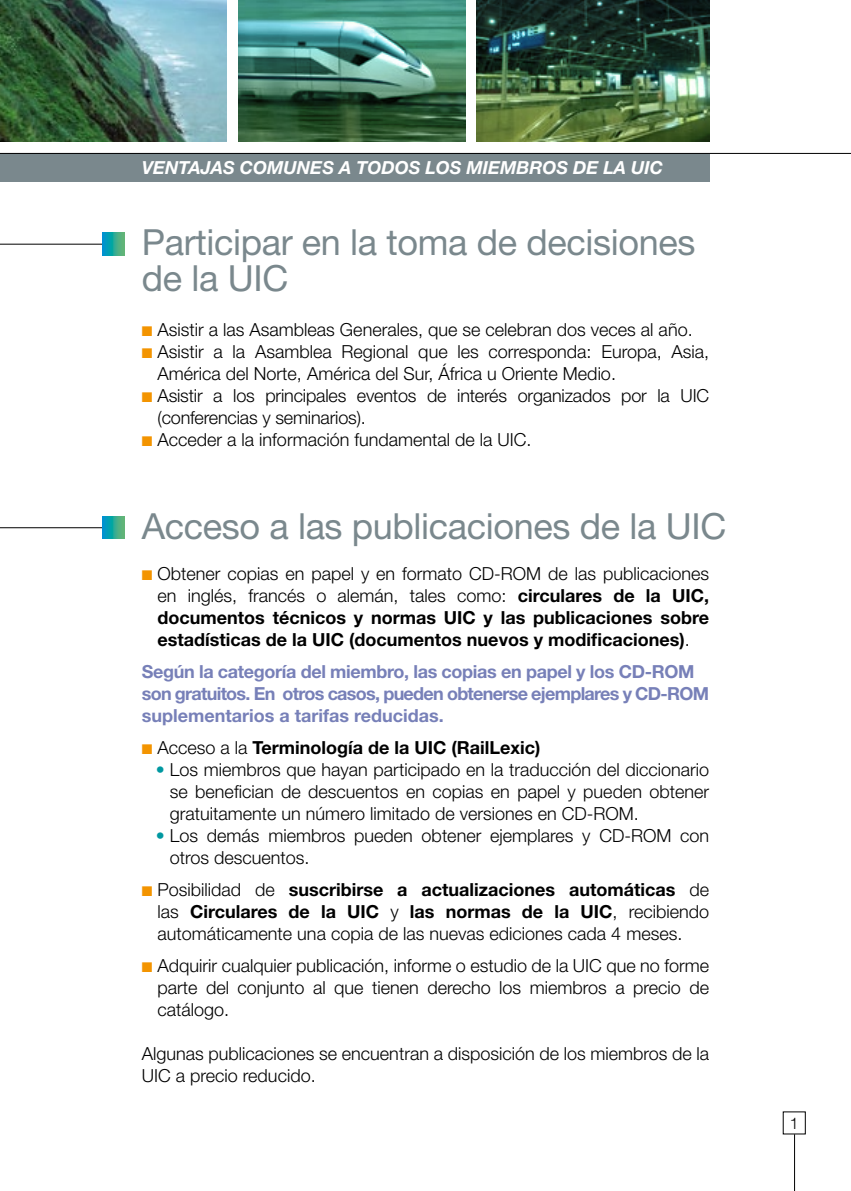
<style>
.page{position:relative;width:851px;height:1191px;background:#fff}
.page>*{position:absolute;margin:0;border:0;box-sizing:border-box;transform-origin:0 0}
.t1{font:36px/36px "Helvetica Neue LT Std";letter-spacing:-.01em;color:#7a888d}
.t2{font:300 18px/22px "Helvetica Neue LT Std";color:#000}
.t3{font:700 18px/22px "Helvetica Neue LT Std";color:#000;text-align:justify}
.t4{font:700 18px/22px "Helvetica Neue LT Std";letter-spacing:-.02em;color:#7780b8}
.t5{font:italic 700 18px "Helvetica Neue LT Std";color:#fff}
.t6{font:300 16px "Helvetica Neue LT Std";color:#000}
.s1{color:#f39400}
.s2{font-weight:300}
.s3{color:#0098a1}
.s4{font-weight:700}
</style>
<div class="page">
<img style="left:476px;top:0;width:233px;height:142px">
<img style="left:238px;top:0;width:227px;height:142px">
<div style="left:0;top:153px;width:709px;height:28px;background:#7a888d"></div>
<img style="left:0;top:0;width:227px;height:142px">
<hr style="left:0;top:153px;width:850px;height:1px;background:#000">
<hr style="left:794px;top:1134px;width:1px;height:57px;background:#000">
<hr style="left:0;top:244px;width:102px;height:1px;background:#000">
<hr style="left:0;top:527px;width:102px;height:1px;background:#000">
<svg style="left:102px;top:232px;width:23px;height:23px"></svg>
<svg style="left:102px;top:516px;width:23px;height:23px"></svg>
<p class="t5" style="left:142px;top:156px;width:25px">VENTA</p>
<p class="t5" style="left:201px;top:156px;width:170px">JAS COMUNES A TODO</p>
<p class="t5" style="left:408px;top:156px;width:234px">S LOS MIEMBROS DE LA UIC</p>
<h1 class="t1" style="left:142px;top:224px;width:555px">Participar en la toma de decisiones de la UIC</h1>
<p class="t2" style="left:142px;top:318px;width:552px"><span class="s1">■</span> Asistir a las Asambleas Generales, que se celebran dos veces al año.</p>
<p class="t2" style="left:157px;top:340px;width:553px;text-indent:-16px"><span class="s1">■</span> Asistir a la Asamblea Regional que les corresponda: Europa, Asia,<br>América del Norte, América del Sur, África u Oriente Medio.</p>
<p class="t2" style="left:157px;top:384px;width:553px;text-indent:-16px"><span class="s1">■</span> Asistir a los principales eventos de interés organizados por la UIC (conferencias y seminarios).</p>
<p class="t2" style="left:142px;top:428px;width:391px"><span class="s1">■</span> Acceder a la información fundamental de la UIC.</p>
<h1 class="t1" style="left:142px;top:507px;width:586px">Acceso a las publicaciones de la UIC</h1>
<p class="t3" style="left:157px;top:562px;width:553px;text-indent:-16px"><span class="s1">■</span> <span class="s2">Obtener copias en papel y en formato CD-ROM de las publicaciones en inglés, francés o alemán, tales como:</span> circulares de la UIC, documentos técnicos y normas UIC y las publicaciones sobre estadísticas de la UIC (documentos nuevos y modificaciones)<span class="s2">.</span></p>
<p class="t4" style="left:142px;top:660px;width:568px">Según la categoría del miembro, las copias en papel y los CD-ROM son gratuitos. En otros casos, pueden obtenerse ejemplares y CD-ROM suplementarios a tarifas reducidas.</p>
<p class="t3" style="left:142px;top:736px;width:400px"><span class="s1">■</span> <span class="s2">Acceso a la</span> Terminología de la UIC (RailLexic)</p>
<p class="t2" style="left:170px;top:758px;width:540px;text-align:justify;text-indent:-14px"><span class="s3">•</span> Los miembros que hayan participado en la traducción del diccionario se benefician de descuentos en copias en papel y pueden obtener gratuitamente un número limitado de versiones en CD-ROM.</p>
<p class="t2" style="left:170px;top:824px;width:540px;text-indent:-14px"><span class="s3">•</span> Los demás miembros pueden obtener ejemplares y CD-ROM con otros descuentos.</p>
<p class="t2" style="left:157px;top:878px;width:553px;text-align:justify;text-indent:-16px"><span class="s1">■</span> Posibilidad de <span class="s4">suscribirse a actualizaciones automáticas</span> de las <span class="s4">Circulares de la UIC</span> y <span class="s4">las normas de la UIC</span>, recibiendo automáticamente una copia de las nuevas ediciones cada 4 meses.</p>
<p class="t2" style="left:157px;top:954px;width:553px;text-align:justify;text-indent:-16px"><span class="s1">■</span> Adquirir cualquier publicación, informe o estudio de la UIC que no forme parte del conjunto al que tienen derecho los miembros a precio de catálogo.</p>
<p class="t2" style="left:142px;top:1042px;width:568px">Algunas publicaciones se encuentran a disposición de los miembros de la<br>UIC a precio reducido.</p>
<p class="t6" style="left:789px;top:1113px;width:10px">1</p>
</div>
